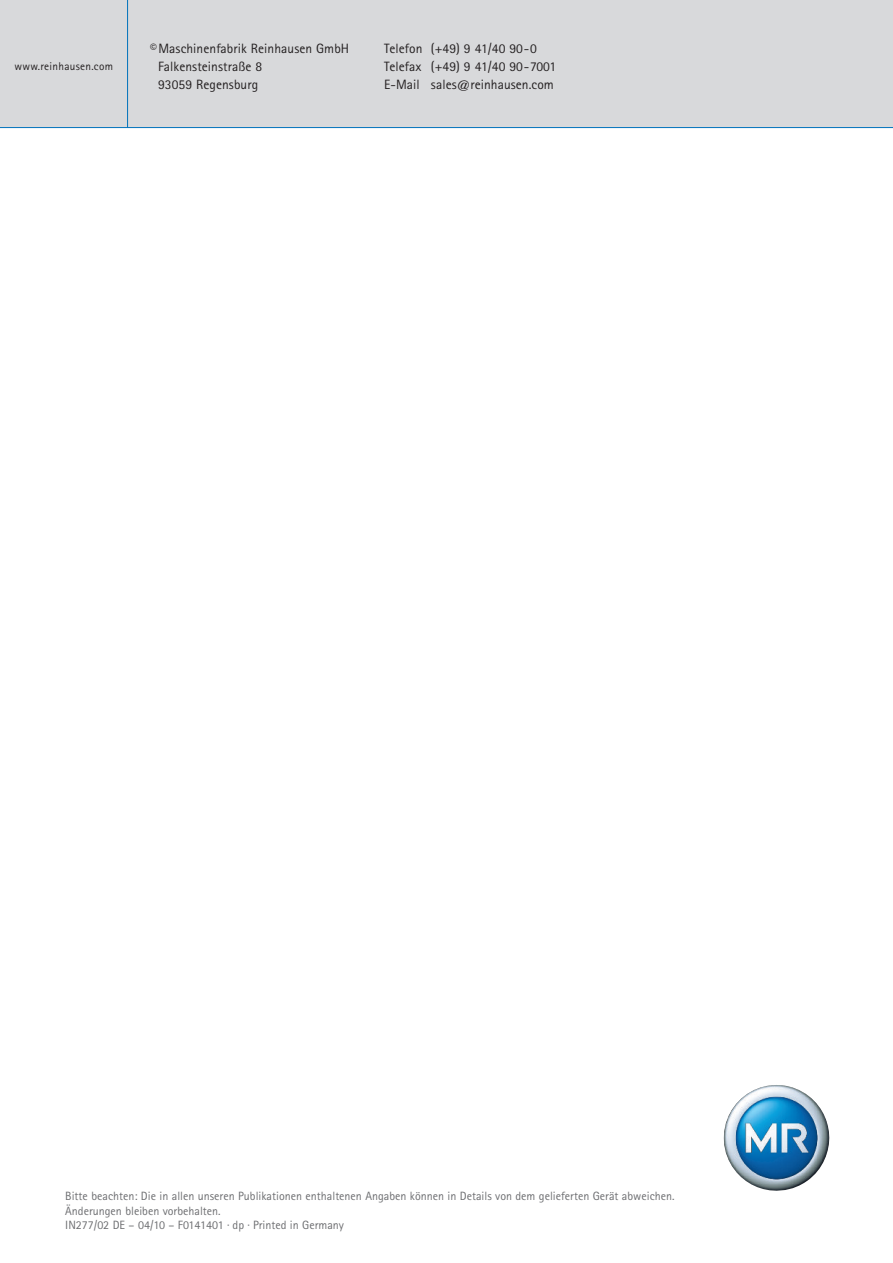
<style>
.page{position:relative;width:893px;height:1263px;background:#fff}
.page>*{position:absolute;margin:0;border:0;box-sizing:border-box;transform-origin:0 0}
.t1{font:13.5px/18px "Rotis Sans Serif";letter-spacing:.005em;color:#231f20}
.t2{font:12px/14.4px "Rotis Sans Serif";color:#6c6d70}
.t3{font:11.25px "Rotis Sans Serif";letter-spacing:.025em;color:#231f20}
</style>
<div class="page">
<div style="left:0;top:0;width:893px;height:128px;background:#d8d9db"></div>
<img style="left:724px;top:1085px;width:105px;height:106px">
<hr style="left:127px;top:0;width:1px;height:128px;background:#0072bc">
<hr style="left:0;top:127px;width:893px;height:1px;background:#0072bc">
<p class="t3" style="left:15px;top:62px;width:100px">www.reinhausen.com</p>
<p class="t1" style="left:158px;top:41px;width:193px;text-indent:-8px">©Maschinenfabrik Reinhausen GmbH<br>Falkensteinstraße 8<br>93059 Regensburg</p>
<p class="t1" style="left:384px;top:41px;width:173px">Telefon (+49) 9 41/40 90-0<br>Telefax (+49) 9 41/40 90-7001<br>E-Mail sales@reinhausen.com</p>
<p class="t2" style="left:65px;top:1190px;width:611px">Bitte beachten: Die in allen unseren Publikationen enthaltenen Angaben können in Details von dem gelieferten Gerät abweichen.<br>Änderungen bleiben vorbehalten.<br>IN277/02 DE – 04/10 – F0141401 · dp · Printed in Germany</p>
</div>
